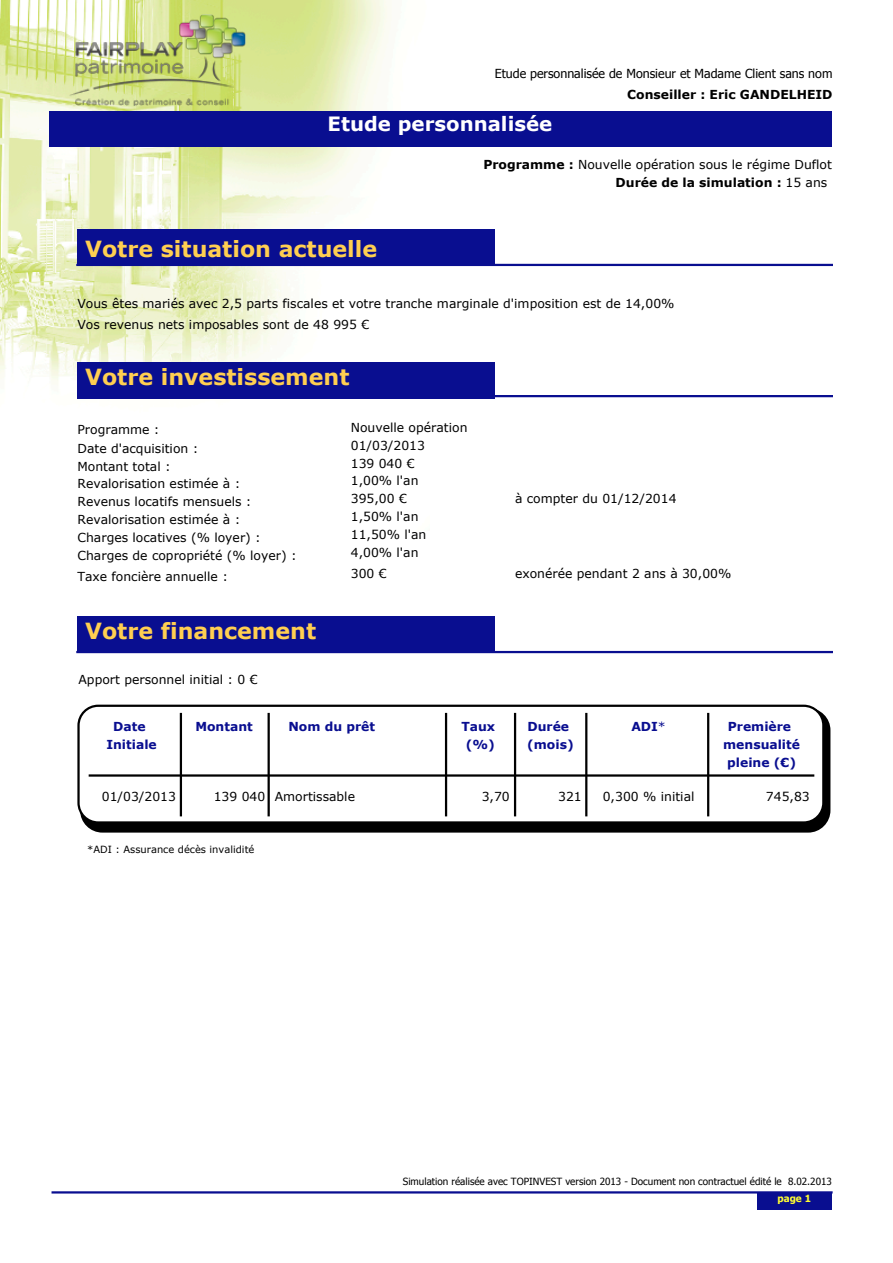
<style>
.page{position:relative;width:893px;height:1263px;background:#fff}
.page>*{position:absolute;margin:0;border:0;box-sizing:border-box;transform-origin:0 0}
.t1{font:700 22.2px "Verdana";color:#ffcf51}
.t2{font:700 19.65px "Verdana";color:#fff}
.t3{font:12.45px "Tahoma";color:#000}
.t4{font:12.3px/18px "Verdana";color:#000}
.t5{font:700 12.3px/18px "Verdana";color:#090e90;text-align:center}
.t6{font:700 12.3px "Verdana";color:#000}
.t7{font:9.9px "Tahoma";color:#000}
.t8{font:9.9px "Verdana";color:#000}
.t9{font:700 9.9px "Tahoma";color:#fefd32}
.s1{font-weight:700}
.s2{font-weight:400}
</style>
<div class="page">
<hr style="left:53px;top:1191px;width:778px;height:2px;background:#090e90">
<img style="left:0;top:0;width:430px;height:399px">
<div style="left:49px;top:112px;width:782px;height:35px;background:#090e90"></div>
<div style="left:83px;top:711px;width:745px;height:119px;background:#000;border-radius:20px"></div>
<div style="left:80px;top:708px;width:750px;height:125px;border:5px solid #000;border-radius:20px"></div>
<div style="left:79px;top:706px;width:744px;height:116px;background:#fff;border-radius:20px"></div>
<div style="left:77px;top:705px;width:747px;height:119px;border:2px solid #000;border-radius:20px"></div>
<hr style="left:77px;top:264px;width:755px;height:2px;background:#090e90">
<hr style="left:495px;top:395px;width:337px;height:2px;background:#090e90">
<hr style="left:77px;top:651px;width:755px;height:2px;background:#090e90">
<hr style="left:180px;top:714px;width:2px;height:101px;background:#000">
<hr style="left:268px;top:714px;width:2px;height:101px;background:#000">
<hr style="left:707px;top:714px;width:2px;height:101px;background:#000">
<hr style="left:585px;top:714px;width:2px;height:101px;background:#000">
<hr style="left:514px;top:714px;width:2px;height:101px;background:#000">
<hr style="left:445px;top:714px;width:2px;height:101px;background:#000">
<hr style="left:90px;top:774px;width:723px;height:3px;background:#000">
<div style="left:77px;top:230px;width:418px;height:36px;background:#090e90"></div>
<div style="left:77px;top:362px;width:418px;height:36px;background:#090e90"></div>
<div style="left:77px;top:616px;width:418px;height:36px;background:#090e90"></div>
<div style="left:757px;top:1192px;width:74px;height:18px;background:#090e90"></div>
<img style="left:61px;top:12px;width:190px;height:95px">
<p class="t3" style="left:495px;top:65px;width:339px">Etude personnalisée de Monsieur et Madame Client sans nom</p>
<p class="t6" style="left:627px;top:86px;width:207px">Conseiller : Eric GANDELHEID</p>
<p class="t2" style="left:328px;top:110px;width:226px">Etude personnalisée</p>
<p class="t1" style="left:85px;top:233px;width:294px">Votre situation actuelle</p>
<p class="t4" style="left:616px;top:155px;width:218px;text-indent:-132px"><span class="s1">Programme :</span> Nouvelle opération sous le régime Duflot<br><span class="s1">Durée de la simulation :</span> 15 ans</p>
<p class="t4" style="left:77px;top:293px;width:599px;line-height:21.3px">Vous êtes mariés avec 2,5 parts fiscales et votre tranche marginale d'imposition est de 14,00%<br>Vos revenus nets imposables sont de 48 995 €</p>
<p class="t1" style="left:85px;top:361px;width:266px">Votre investissement</p>
<p class="t4" style="left:77px;top:421px;width:84px">Programme :</p>
<p class="t4" style="left:351px;top:418px;width:118px">Nouvelle opération</p>
<p class="t4" style="left:77px;top:439px;width:122px">Date d'acquisition :</p>
<p class="t4" style="left:351px;top:436px;width:76px">01/03/2013</p>
<p class="t4" style="left:77px;top:457px;width:95px">Montant total :</p>
<p class="t4" style="left:351px;top:454px;width:65px">139 040 €</p>
<p class="t4" style="left:77px;top:474px;width:164px">Revalorisation estimée à :</p>
<p class="t4" style="left:351px;top:471px;width:69px">1,00% l'an</p>
<p class="t4" style="left:77px;top:492px;width:176px">Revenus locatifs mensuels :</p>
<p class="t4" style="left:351px;top:489px;width:58px">395,00 €</p>
<p class="t4" style="left:515px;top:489px;width:163px">à compter du 01/12/2014</p>
<p class="t4" style="left:77px;top:510px;width:164px">Revalorisation estimée à :</p>
<p class="t4" style="left:351px;top:507px;width:69px">1,50% l'an</p>
<p class="t4" style="left:77px;top:528px;width:185px">Charges locatives (% loyer) :</p>
<p class="t4" style="left:351px;top:525px;width:77px">11,50% l'an</p>
<p class="t4" style="left:77px;top:546px;width:221px">Charges de copropriété (% loyer) :</p>
<p class="t4" style="left:351px;top:544px;width:69px">4,00% l'an</p>
<p class="t4" style="left:77px;top:567px;width:152px">Taxe foncière annuelle :</p>
<p class="t4" style="left:351px;top:565px;width:37px">300 €</p>
<p class="t4" style="left:515px;top:565px;width:218px">exonérée pendant 2 ans à 30,00%</p>
<p class="t1" style="left:85px;top:615px;width:233px">Votre financement</p>
<p class="t4" style="left:79px;top:670px;width:181px">Apport personnel initial : 0 €</p>
<p class="t5" style="left:106px;top:717px;width:52px">Date<br>Initiale</p>
<p class="t5" style="left:288px;top:717px;width:88px">Nom du prêt</p>
<p class="t5" style="left:461px;top:717px;width:35px">Taux (%)</p>
<p class="t5" style="left:527px;top:717px;width:48px;text-align:left">Durée (mois)</p>
<p class="t5" style="left:631px;top:717px;width:36px">ADI<span class="s2">*</span></p>
<p class="t5" style="left:723px;top:717px;width:78px">Première mensualité pleine (€)</p>
<p class="t5" style="left:195px;top:717px;width:59px">Montant</p>
<p class="t4" style="left:102px;top:787px;width:76px">01/03/2013</p>
<p class="t4" style="left:214px;top:787px;width:143px">139 040 Amortissable</p>
<p class="t4" style="left:482px;top:787px;width:30px">3,70</p>
<p class="t4" style="left:558px;top:787px;width:25px">321</p>
<p class="t4" style="left:603px;top:787px;width:93px">0,300 % initial</p>
<p class="t4" style="left:766px;top:787px;width:45px">745,83</p>
<p class="t8" style="left:87px;top:842px;width:169px">*ADI : Assurance décès invalidité</p>
<p class="t7" style="left:403px;top:1175px;width:431px">Simulation réalisée avec TOPINVEST version 2013 - Document non contractuel édité le 8.02.2013</p>
<p class="t9" style="left:777px;top:1192px;width:35px">page 1</p>
</div>
